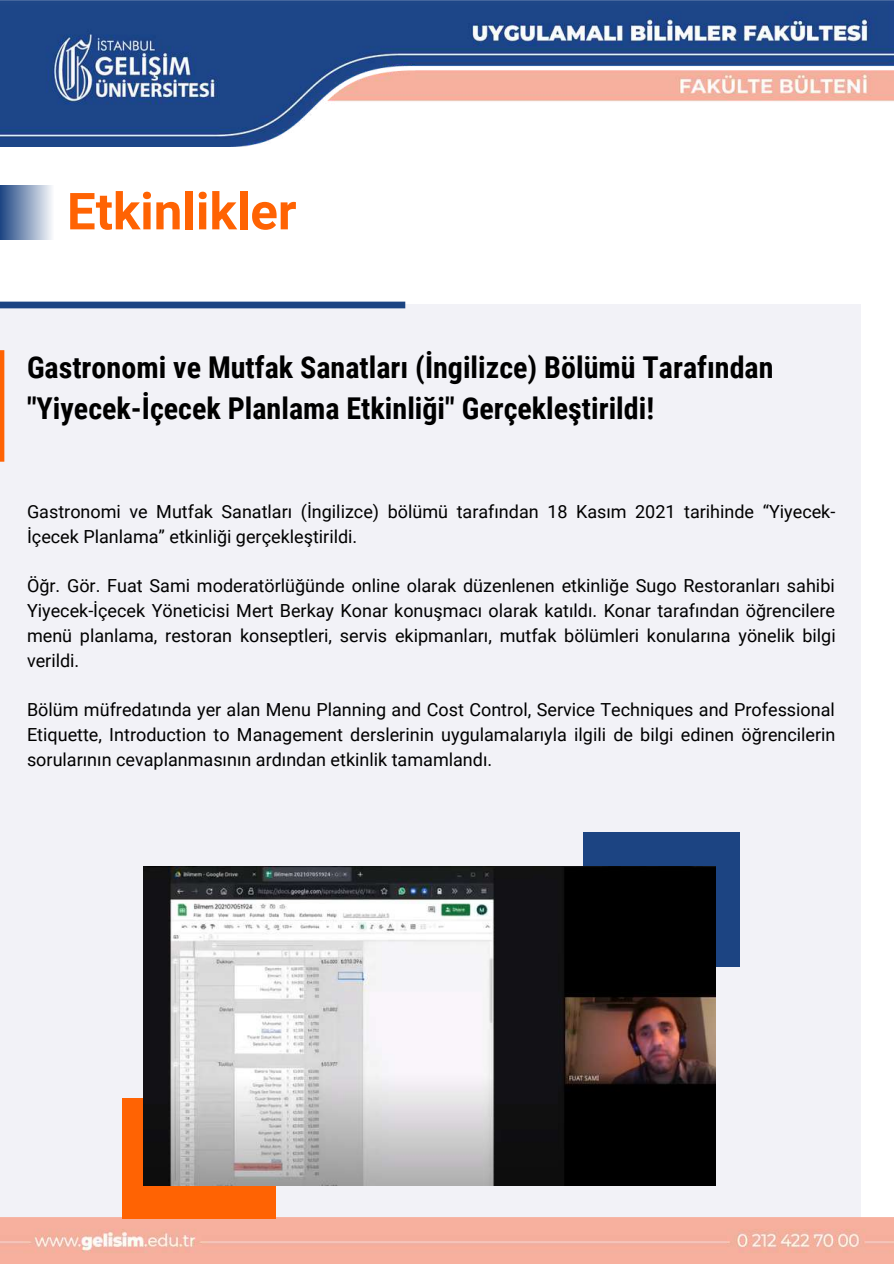
<style>
.page{position:relative;width:894px;height:1264px;background:#fff}
.page>*{position:absolute;margin:0;border:0;box-sizing:border-box;transform-origin:0 0}
.t1{font:700 51px "Roboto";color:#ff6303}
.t2{font:700 30px/41.7px "Roboto Condensed";color:#000}
.t3{font:18px/24.8px "Roboto";color:#000;text-align:justify}
</style>
<div class="page">
<div style="left:0;top:304px;width:860px;height:937px;background:#f2f2f7"></div>
<svg style="left:0;top:301px;width:405px;height:7px;background:#30548d"></svg>
<svg style="left:0;top:350px;width:4px;height:111px"></svg>
<div style="left:0;top:185px;width:54px;height:55px;background:linear-gradient(to right,#1d4583,#f7f8fb)"></div>
<img style="left:0;top:0;width:893px;height:146px">
<img style="left:0;top:1217px;width:893px;height:46px">
<div style="left:583px;top:832px;width:156px;height:134px;background:#1c4482"></div>
<div style="left:122px;top:1097px;width:153px;height:121px;background:#ff6303"></div>
<img style="left:144px;top:866px;width:571px;height:319px">
<h1 class="t1" style="left:67px;top:182px;width:231px">Etkinlikler</h1>
<h2 class="t2" style="left:27px;top:346px;width:747px">Gastronomi ve Mutfak Sanatları (İngilizce) Bölümü Tarafından "Yiyecek-İçecek Planlama Etkinliği" Gerçekleştirildi!</h2>
<p class="t3" style="left:27px;top:499px;width:809px">Gastronomi ve Mutfak Sanatları (İngilizce) bölümü tarafından 18 Kasım 2021 tarihinde “Yiyecek-<br>İçecek Planlama” etkinliği gerçekleştirildi.</p>
<p class="t3" style="left:27px;top:573px;width:810px">Öğr. Gör. Fuat Sami moderatörlüğünde online olarak düzenlenen etkinliğe Sugo Restoranları sahibi Yiyecek-İçecek Yöneticisi Mert Berkay Konar konuşmacı olarak katıldı. Konar tarafından öğrencilere menü planlama, restoran konseptleri, servis ekipmanları, mutfak bölümleri konularına yönelik bilgi verildi.</p>
<p class="t3" style="left:27px;top:697px;width:809px">Bölüm müfredatında yer alan Menu Planning and Cost Control, Service Techniques and Professional Etiquette, Introduction to Management derslerinin uygulamalarıyla ilgili de bilgi edinen öğrencilerin sorularının cevaplanmasının ardından etkinlik tamamlandı.</p>
</div>
